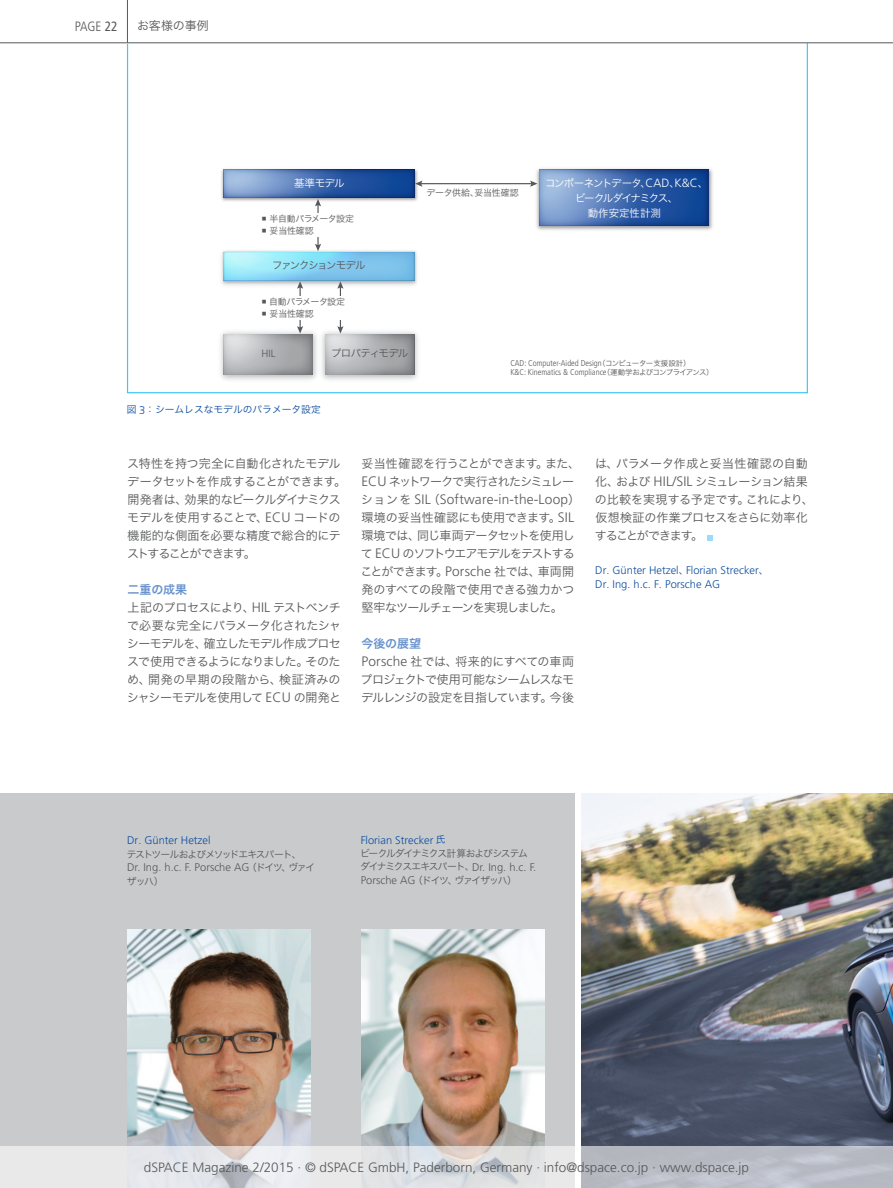
<style>
.page{position:relative;width:893px;height:1188px;background:#fff}
.page>*{position:absolute;margin:0;border:0;box-sizing:border-box;transform-origin:0 0}
.copy_9_12_light_80k{font:300 13.65px "Frutiger LT Pro";letter-spacing:.015em;color:#57585a}
.t1{font:300 13.5px "Frutiger LT Pro";color:#57585a}
.t2{font:300 condensed 13.5px "Frutiger LT Pro";color:#57585a}
.copy_9_12_light_80k-2{font:12px/18px "Hira Kaku Pro W3";letter-spacing:-.035em;color:#57585a;text-align:justify}
.copy_9_12_light_80k-3{font:12px/18px "Hira Kaku Pro W3";letter-spacing:-.055em;color:#57585a}
.HL_9_12_bold_60-35-0{font:12px "Hira Kaku Pro W6";letter-spacing:-.01em;color:#6892cc}
.J_Heder_Left{font:12px "Hira Kaku Pro W3";letter-spacing:-.015em;color:#57585a}
.BU_7_5_9_light_itali{font:300 11.1px "Frutiger LT Pro";color:#0d4da1}
.J_W3_Fru_LT_46_Light{font:300 11.1px "Frutiger LT Pro";color:#57585a}
.t3{font:10.5px/15px "Hira Kaku Pro W3";letter-spacing:-.055em;color:#fff;text-align:center}
.t4{font:10.5px "Hira Kaku Pro W3";letter-spacing:-.125em;color:#57585a}
.t5{font:10.5px "Hira Kaku Pro W3";letter-spacing:-.06em;color:#57585a}
.t6{font:300 10.5px "Frutiger LT Pro";color:#57585a}
.J_W3_Fru_LT_46_Light-2{font:9.75px/13.5px "Hira Kaku Pro W3";letter-spacing:-.11em;color:#57585a}
.BU_7_5_9_light_itali-2{font:9.75px "Hira Kaku Pro W3";color:#0d4da1}
.t7{font:9px "Hira Kaku Pro W3";letter-spacing:-.03em;color:#57585a}
.t8{font:9px "Hira Kaku Pro W3";letter-spacing:-.05em;color:#57585a}
.t9{font:9px "Hira Kaku Pro W3";letter-spacing:-.065em;color:#57585a}
.t10{font:300 condensed 8.55px/9px "Frutiger LT Pro";color:#57585a}
.s1{font-weight:400}
.s2{font-family:"Frutiger LT Pro";font-weight:300;font-size:11.1px}
.s3{font-family:"Frutiger LT Pro";font-weight:300;font-size:11.85px}
.s4{font-family:"Hira Kaku Pro W3";font-weight:400;font-stretch:normal;font-size:7.5px}
.s5{font-family:"Frutiger LT Pro";font-weight:300;font-size:13.65px}
.s6{font-family:"Hira Kaku Pro W3";font-weight:400;font-size:12px}
.s7{font-family:"Hira Kaku Pro W3";font-weight:400;font-size:9.75px}
</style>
<div class="page">
<hr style="left:0;top:43px;width:893px;height:1px;background:#57585a">
<hr style="left:127px;top:0;width:1px;height:43px;background:#57585a">
<div style="left:0;top:793px;width:574px;height:395px;background:#c9cacc"></div>
<img style="left:361px;top:930px;width:183px;height:216px">
<svg style="left:707px;top:535px;width:6px;height:6px"></svg>
<img style="left:581px;top:793px;width:312px;height:353px">
<img style="left:221px;top:250px;width:196px;height:39px">
<svg style="left:224px;top:253px;width:190px;height:27px;background:#89d4f1"></svg>
<img style="left:221px;top:169px;width:195px;height:32px">
<img style="left:220px;top:331px;width:97px;height:49px">
<svg style="left:224px;top:334px;width:89px;height:41px;background:#afb0b3"></svg>
<img style="left:321px;top:331px;width:97px;height:49px">
<svg style="left:325px;top:334px;width:89px;height:41px;background:#afb1b3"></svg>
<hr style="left:340px;top:286px;width:1px;height:43px;background:#57585a">
<svg style="left:337px;top:281px;width:6px;height:8px"></svg>
<svg style="left:337px;top:326px;width:6px;height:8px"></svg>
<hr style="left:299px;top:286px;width:2px;height:43px;background:#57585a">
<svg style="left:297px;top:281px;width:6px;height:8px"></svg>
<svg style="left:297px;top:326px;width:6px;height:8px"></svg>
<hr style="left:317px;top:204px;width:2px;height:42px;background:#57585a">
<svg style="left:315px;top:244px;width:6px;height:7px"></svg>
<div style="left:245px;top:213px;width:127px;height:24px;background:#fff"></div>
<div style="left:260px;top:296px;width:127px;height:24px;background:#fff"></div>
<img style="left:536px;top:168px;width:177px;height:62px">
<hr style="left:420px;top:183px;width:112px;height:1px;background:#57585a">
<svg style="left:530px;top:170px;width:179px;height:56px;background:#4e75b2"></svg>
<svg style="left:224px;top:170px;width:198px;height:36px"></svg>
<img style="left:128px;top:930px;width:182px;height:216px">
<svg style="left:0;top:1146px;width:893px;height:42px;background:#d4d6da"></svg>
<p class="t2" style="left:75px;top:18px;width:44px">PAGE <span class="s1">22</span></p>
<p class="J_Heder_Left" style="left:137px;top:15px;width:73px">お客様の事例</p>
<p class="t3" style="left:294px;top:174px;width:52px">基準モデル</p>
<p class="t8" style="left:262px;top:210px;width:94px">■ 半自動パラメータ設定</p>
<p class="t7" style="left:262px;top:222px;width:54px">■ 妥当性確認</p>
<p class="t4" style="left:272px;top:256px;width:95px">ファンクションモデル</p>
<p class="t9" style="left:262px;top:293px;width:85px">■ 自動パラメータ設定</p>
<p class="t7" style="left:262px;top:305px;width:54px">■ 妥当性確認</p>
<p class="t6" style="left:261px;top:347px;width:15px">HIL</p>
<p class="t5" style="left:331px;top:344px;width:79px">プロパティモデル</p>
<p class="BU_7_5_9_light_itali-2" style="left:127px;top:401px;width:195px">図 <span class="s2">3</span>：シームレスなモデルのパラメータ設定</p>
<p class="t7" style="left:426px;top:185px;width:94px">データ供給、妥当性確認</p>
<p class="t3" style="left:545px;top:174px;width:165px">コンポーネントデータ、<span class="s3">CAD</span>、<span class="s3">K&amp;C</span>、ビークルダイナミクス、<br>動作安定性計測</p>
<p class="t10" style="left:510px;top:359px;width:205px">CAD: Computer-Aided Design<span class="s4">（コンピューター支援設計）<br></span>K&amp;C: Kinematics &amp; Compliance<span class="s4">（運動学およびコンプライアンス）</span></p>
<p class="copy_9_12_light_80k-2" style="left:127px;top:454px;width:221px;text-align:left">ス特性を持つ完全に自動化されたモデルデータセットを作成することができます。開発者は、効果的なビークルダイナミクスモデルを使用することで、<span class="s5">ECU</span> コードの機能的な側面を必要な精度で総合的にテストすることができます。</p>
<p class="HL_9_12_bold_60-35-0" style="left:128px;top:579px;width:61px">二重の成果</p>
<p class="copy_9_12_light_80k-2" style="left:127px;top:598px;width:216px">上記のプロセスにより、<span class="s5">HIL</span> テストベンチで必要な完全にパラメータ化されたシャシーモデルを、確立したモデル作成プロセスで使用できるようになりました。そのため、開発の早期の段階から、検証済みのシャシーモデルを使用して <span class="s5">ECU</span> の開発と</p>
<p class="copy_9_12_light_80k-3" style="left:361px;top:454px;width:220px">妥当性確認を行うことができます。また、<br><span class="s5">ECU</span> ネットワークで実行されたシミュレー</p>
<p class="copy_9_12_light_80k" style="left:361px;top:492px;width:221px"><span class="s6">ションを</span> SIL<span class="s6">（</span>Software-in-the-Loop<span class="s6">）</span></p>
<p class="copy_9_12_light_80k-2" style="left:360px;top:508px;width:216px">環境の妥当性確認にも使用できます。<span class="s5">SIL</span>環境では、同じ車両データセットを使用して <span class="s5">ECU</span> のソフトウエアモデルをテストすることができます。<span class="s5">Porsche</span> 社では、車両開発のすべての段階で使用できる強力かつ堅牢なツールチェーンを実現しました。</p>
<p class="HL_9_12_bold_60-35-0" style="left:361px;top:633px;width:61px">今後の展望</p>
<p class="copy_9_12_light_80k-2" style="left:361px;top:652px;width:215px"><span class="s5">Porsche</span> 社では、将来的にすべての車両プロジェクトで使用可能なシームレスなモデルレンジの設定を目指しています。今後</p>
<p class="copy_9_12_light_80k-2" style="left:595px;top:454px;width:221px;text-align:left">は、パラメータ作成と妥当性確認の自動化、および <span class="s5">HIL/SIL</span> シミュレーション結果の比較を実現する予定です。これにより、仮想検証の作業プロセスをさらに効率化することができます。</p>
<p class="BU_7_5_9_light_itali" style="left:595px;top:564px;width:175px">Dr. Günter Hetzel<span class="s7">、</span>Florian Strecker<span class="s7">、</span></p>
<p class="BU_7_5_9_light_itali" style="left:595px;top:577px;width:126px">Dr. Ing. h.c. F. Porsche AG</p>
<p class="BU_7_5_9_light_itali" style="left:127px;top:834px;width:85px">Dr. Günter Hetzel</p>
<p class="J_W3_Fru_LT_46_Light-2" style="left:127px;top:846px;width:176px">テストツールおよびメソッドエキスパート、</p>
<p class="J_W3_Fru_LT_46_Light" style="left:127px;top:861px;width:190px">Dr. Ing. h.c. F. Porsche AG<span class="s7">（ドイツ、ヴァイ</span></p>
<p class="J_W3_Fru_LT_46_Light-2" style="left:127px;top:874px;width:38px">ザッハ）</p>
<p class="BU_7_5_9_light_itali" style="left:361px;top:833px;width:87px">Florian Strecker <span class="s7">氏</span></p>
<p class="J_W3_Fru_LT_46_Light-2" style="left:360px;top:846px;width:178px">ビークルダイナミクス計算およびシステムダイナミクスエキスパート、<span class="s2">Dr. Ing. h.c. F.<br>Porsche AG</span>（ドイツ、ヴァイザッハ）</p>
<p class="t1" style="left:144px;top:1159px;width:607px">dSPACE Magazine 2/2015 · © dSPACE GmbH, Paderborn, Germany · info@dspace.co.jp · www.dspace.jp</p>
</div>
